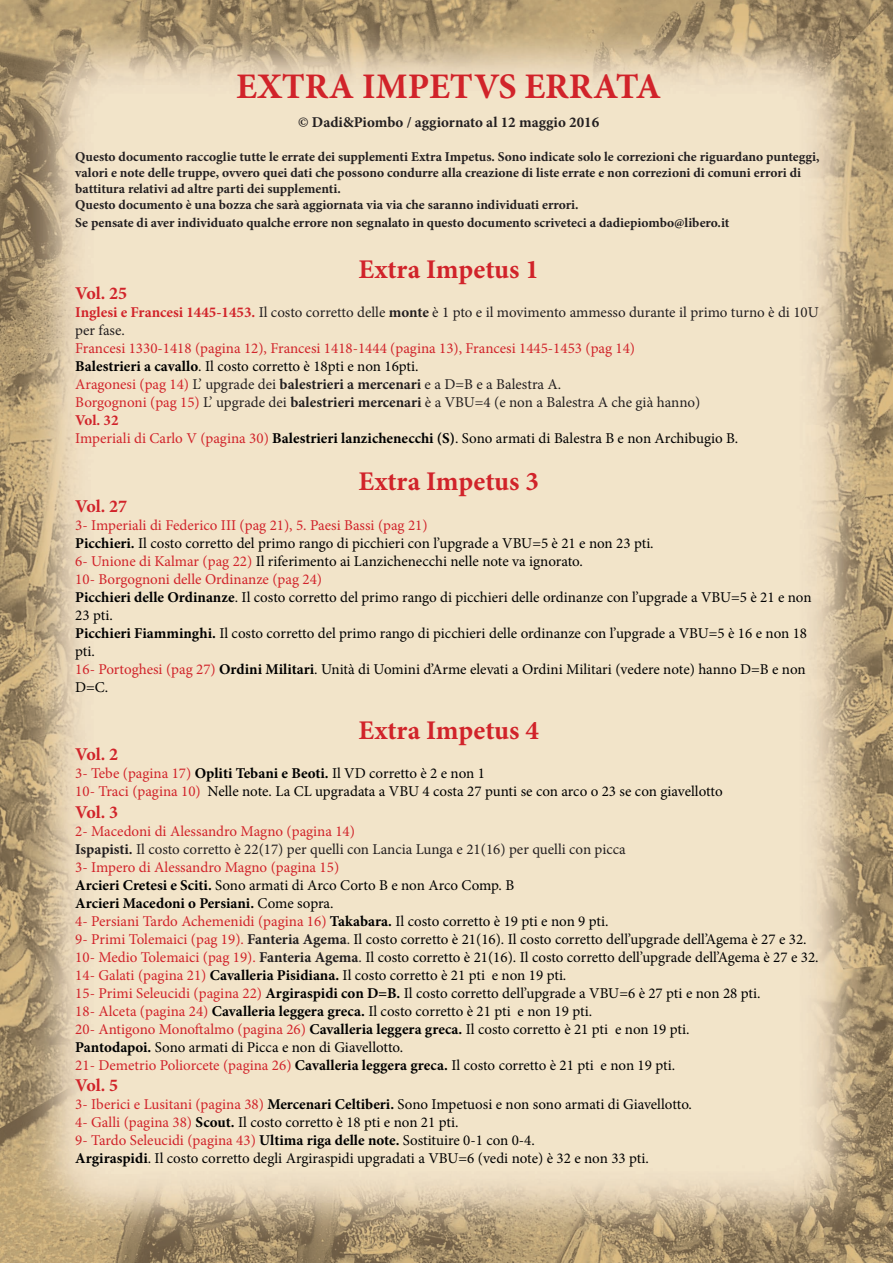
<style>
.page{position:relative;width:893px;height:1263px;background:#fff}
.page>*{position:absolute;margin:0;border:0;box-sizing:border-box;transform-origin:0 0}
.t1{font:700 36px "Minion Pro";color:#d1232a}
.t2{font:700 27px "Minion Pro";color:#d1232a}
.t3{font:700 18px "Minion Pro";letter-spacing:-.005em;color:#d1232a}
.t4{font:15px/18px "Minion Pro";color:#000}
.t5{font:15px "Minion Pro";color:#d1232a}
.t6{font:15px/18px "Minion Pro";color:#231f20}
.t7{font:700 15px "Minion Pro";color:#000}
.t8{font:700 15px "Minion Pro";color:#231f20}
.t9{font:700 15px "Minion Pro";color:#d1232a}
.t10{font:700 13.5px/16.2px "Minion Pro";color:#231f20}
.s1{font-weight:700;color:#d1232a}
.s2{font-weight:700}
.s3{color:#d1232a}
.s4{font-weight:400;color:#d1232a}
.s5{font-weight:400}
.s6{font-weight:700;color:#000}
.s7{color:#000}
.s8{font-weight:700;color:#231f20}
.s9{color:#231f20}
</style>
<div class="page">
<img style="left:0;top:0;width:893px;height:1263px">
<p class="t1" style="left:236px;top:61px;width:427px">EXTRA IMPETVS ERRATA</p>
<p class="t8" style="left:298px;top:111px;width:302px">© Dadi&amp;Piombo / aggiornato al 12 maggio 2016</p>
<p class="t10" style="left:75px;top:148px;width:746px">Questo documento raccoglie tutte le errate dei supplementi Extra Impetus. Sono indicate solo le correzioni che riguardano punteggi, valori e note delle truppe, ovvero quei dati che possono condurre alla creazione di liste errate e non correzioni di comuni errori di battitura relativi ad altre parti dei supplementi.</p>
<p class="t10" style="left:75px;top:197px;width:505px">Questo documento è una bozza che sarà aggiornata via via che saranno individuati errori.</p>
<p class="t10" style="left:75px;top:215px;width:656px">Se pensate di aver individuato qualche errore non segnalato in questo documento scriveteci a dadiepiombo@libero.it</p>
<p class="t2" style="left:358px;top:250px;width:182px">Extra Impetus 1</p>
<p class="t3" style="left:75px;top:281px;width:53px">Vol. 25</p>
<p class="t6" style="left:75px;top:304px;width:745px"><span class="s1">Inglesi e Francesi 1445-1453.</span> Il costo corretto delle <span class="s2">monte</span> è 1 pto e il movimento ammesso durante il primo turno è di 10U per fase.</p>
<p class="t5" style="left:75px;top:339px;width:561px">Francesi 1330-1418 (pagina 12), Francesi 1418-1444 (pagina 13), Francesi 1445-1453 (pag 14)</p>
<p class="t4" style="left:75px;top:358px;width:345px"><span class="s2">Balestrieri a cavallo</span>. Il costo corretto è 18pti e non 16pti.</p>
<p class="t6" style="left:75px;top:376px;width:488px"><span class="s3">Aragonesi (pag 14)</span> L’ upgrade dei <span class="s2">balestrieri a mercenari</span> e a D=B e a Balestra A.</p>
<p class="t6" style="left:75px;top:394px;width:626px"><span class="s3">Borgognoni (pag 15)</span> L’ upgrade dei <span class="s2">balestrieri mercenari</span> è a VBU=4 (e non a Balestra A che già hanno)</p>
<p class="t9" style="left:75px;top:410px;width:45px">Vol. 32</p>
<p class="t4" style="left:75px;top:430px;width:664px"><span class="s3">Imperiali di Carlo V (pagina 30)</span> <span class="s2">Balestrieri lanzichenecchi (S)</span>. Sono armati di Balestra B e non Archibugio B.</p>
<p class="t2" style="left:358px;top:462px;width:182px">Extra Impetus 3</p>
<p class="t3" style="left:75px;top:493px;width:53px">Vol. 27</p>
<p class="t5" style="left:75px;top:515px;width:354px">3- Imperiali di Federico III (pag 21), 5. Paesi Bassi (pag 21)</p>
<p class="t4" style="left:75px;top:534px;width:580px"><span class="s2">Picchieri.</span> Il costo corretto del primo rango di picchieri con l’upgrade a VBU=5 è 21 e non 23 pti.</p>
<p class="t4" style="left:75px;top:552px;width:509px"><span class="s3">6- Unione di Kalmar (pag 22)</span> Il riferimento ai Lanzichenecchi nelle note va ignorato.</p>
<p class="t5" style="left:75px;top:569px;width:248px">10- Borgognoni delle Ordinanze (pag 24)</p>
<p class="t4" style="left:75px;top:588px;width:738px"><span class="s2">Picchieri delle Ordinanze</span>. Il costo corretto del primo rango di picchieri delle ordinanze con l’upgrade a VBU=5 è 21 e non<br>23 pti.</p>
<p class="t4" style="left:75px;top:624px;width:733px"><span class="s2">Picchieri Fiamminghi.</span> Il costo corretto del primo rango di picchieri delle ordinanze con l’upgrade a VBU=5 è 16 e non 18 pti.</p>
<p class="t4" style="left:75px;top:660px;width:732px"><span class="s3">16- Portoghesi (pag 27)</span> <span class="s2">Ordini Militari</span>. Unità di Uomini d’Arme elevati a Ordini Militari (vedere note) hanno D=B e non<br>D=C.</p>
<p class="t2" style="left:358px;top:711px;width:182px">Extra Impetus 4</p>
<p class="t3" style="left:75px;top:742px;width:44px">Vol. 2</p>
<p class="t7" style="left:75px;top:763px;width:411px"><span class="s4">3- Tebe (pagina 17)</span> Opliti Tebani e Beoti. <span class="s5">Il VD corretto è 2 e non 1</span></p>
<p class="t4" style="left:75px;top:782px;width:649px"><span class="s3">10- Traci (pagina 10)</span> Nelle note. La CL upgradata a VBU 4 costa 27 punti se con arco o 23 se con giavellotto</p>
<p class="t3" style="left:75px;top:799px;width:44px">Vol. 3</p>
<p class="t6" style="left:75px;top:822px;width:552px"><span class="s3">2- Macedoni di Alessandro Magno (pagina 14)<br></span><span class="s2">Ispapisti.</span> Il costo corretto è 22(17) per quelli con Lancia Lunga e 21(16) per quelli con picca</p>
<p class="t5" style="left:75px;top:857px;width:265px">3- Impero di Alessandro Magno (pagina 15)</p>
<p class="t4" style="left:75px;top:876px;width:440px"><span class="s2">Arcieri Cretesi e Sciti.</span> Sono armati di Arco Corto B e non Arco Comp. B</p>
<p class="t7" style="left:75px;top:892px;width:260px">Arcieri Macedoni o Persiani. <span class="s5">Come sopra.</span></p>
<p class="t5" style="left:75px;top:911px;width:535px">4- Persiani Tardo Achemenidi (pagina 16) <span class="s6">Takabara.</span> <span class="s7">Il costo corretto è 19 pti e non 9 pti.</span></p>
<p class="t4" style="left:75px;top:930px;width:733px"><span class="s3">9- Primi Tolemaici (pag 19).</span> <span class="s8">Fanteria Agema</span><span class="s9">.</span> Il costo corretto è 21(16). Il costo corretto dell’upgrade dell’Agema è 27 e 32.</p>
<p class="t4" style="left:75px;top:948px;width:745px"><span class="s3">10- Medio Tolemaici (pag 19).</span> <span class="s8">Fanteria Agema</span><span class="s9">.</span> Il costo corretto è 21(16). Il costo corretto dell’upgrade dell’Agema è 27 e 32.</p>
<p class="t4" style="left:75px;top:966px;width:493px"><span class="s3">14- Galati (pagina 21)</span> <span class="s2">Cavalleria Pisidiana.</span> Il costo corretto è 21 pti e non 19 pti.</p>
<p class="t4" style="left:75px;top:984px;width:687px"><span class="s3">15- Primi Seleucidi (pagina 22)</span> <span class="s2">Argiraspidi con D=B.</span> Il costo corretto dell’upgrade a VBU=6 è 27 pti e non 28 pti.</p>
<p class="t4" style="left:75px;top:1002px;width:518px"><span class="s3">18- Alceta (pagina 24)</span> <span class="s2">Cavalleria leggera greca.</span> Il costo corretto è 21 pti e non 19 pti.</p>
<p class="t5" style="left:75px;top:1019px;width:616px">20- Antigono Monoftalmo (pagina 26) <span class="s6">Cavalleria leggera greca.</span> <span class="s7">Il costo corretto è 21 pti e non 19 pti.</span></p>
<p class="t4" style="left:75px;top:1038px;width:329px"><span class="s2">Pantodapoi.</span> Sono armati di Picca e non di Giavellotto.</p>
<p class="t5" style="left:75px;top:1055px;width:601px">21- Demetrio Poliorcete (pagina 26) <span class="s6">Cavalleria leggera greca.</span> <span class="s7">Il costo corretto è 21 pti e non 19 pti.</span></p>
<p class="t3" style="left:75px;top:1073px;width:44px">Vol. 5</p>
<p class="t4" style="left:75px;top:1096px;width:618px"><span class="s3">3- Iberici e Lusitani (pagina 38)</span> <span class="s2">Mercenari Celtiberi.</span> Sono Impetuosi e non sono armati di Giavellotto.</p>
<p class="t4" style="left:75px;top:1114px;width:385px"><span class="s3">4- Galli (pagina 38)</span> <span class="s2">Scout.</span> Il costo corretto è 18 pti e non 21 pti.</p>
<p class="t4" style="left:75px;top:1132px;width:575px"><span class="s3">9- Tardo Seleucidi (pagina 43)</span> <span class="s2">Ultima riga delle note.</span> Sostituire 0-1 con 0-4.<br><span class="s2">Argiraspidi</span>. Il costo corretto degli Argiraspidi upgradati a VBU=6 (vedi note) è 32 e non 33 pti.</p>
</div>
